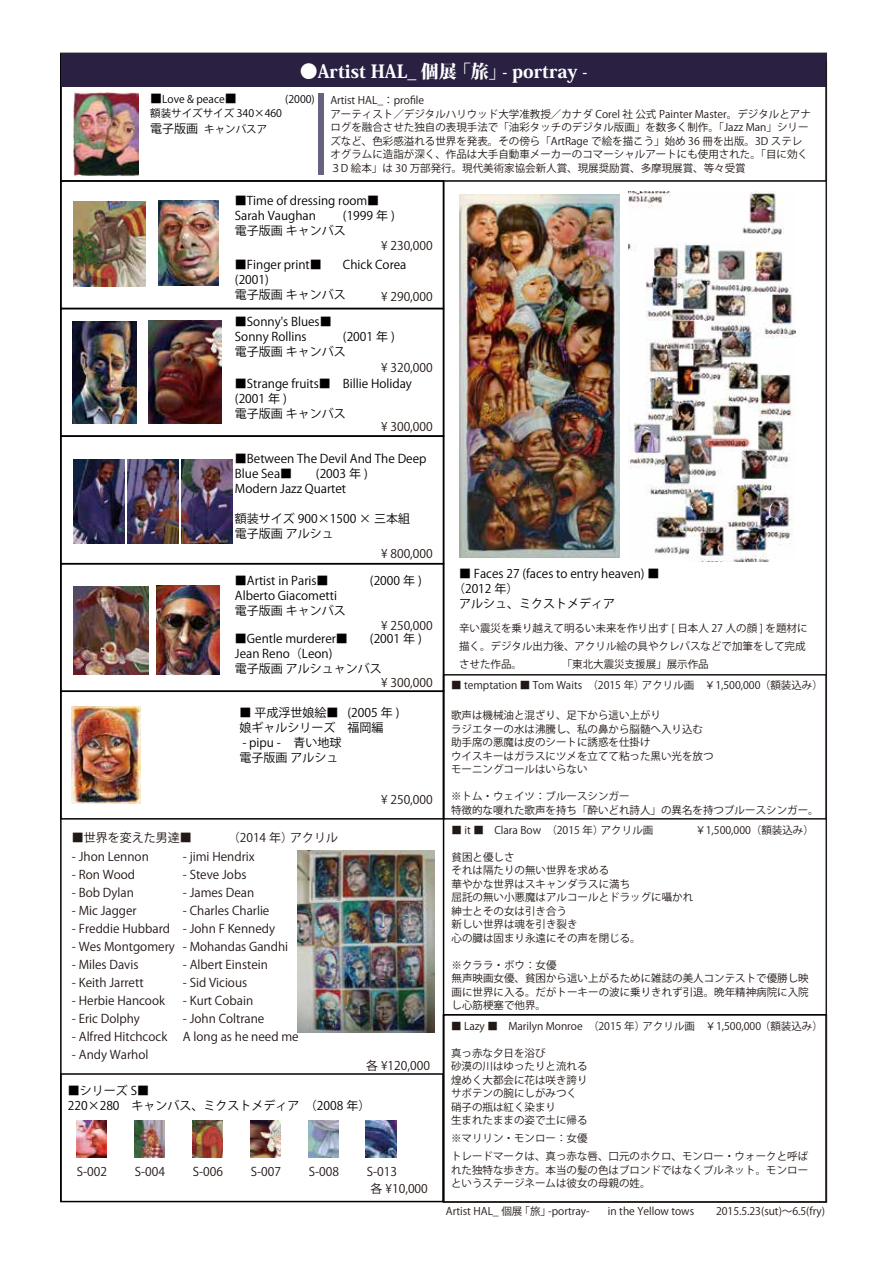
<style>
.page{position:relative;width:893px;height:1263px;background:#fff}
.page>*{position:absolute;margin:0;border:0;box-sizing:border-box;transform-origin:0 0}
.t1{font:800 18px "Koz Min Pr 6 N";color:#fff}
.t2{font:12px/15px "Koz Go Pro";color:#040000}
.t3{font:12px/18px "Koz Go Pro";color:#221815}
.t4{font:10.5px/13.5px "Koz Go Pro";color:#221815}
.t5{font:10.5px/15.8px "Koz Go Pro";color:#040000}
.s1{font-size:12px}
</style>
<div class="page">
<img style="left:298px;top:851px;width:136px;height:181px">
<div style="left:60px;top:690px;width:384px;height:129px;border:2px solid #040000"></div>
<div style="left:443px;top:1014px;width:384px;height:189px;border:2px solid #040000"></div>
<div style="left:443px;top:674px;width:384px;height:145px;border:1px solid #040000"></div>
<div style="left:60px;top:563px;width:384px;height:129px;border:2px solid #040000"></div>
<div style="left:60px;top:435px;width:384px;height:129px;border:2px solid #040000"></div>
<div style="left:60px;top:308px;width:384px;height:129px;border:2px solid #040000"></div>
<div style="left:60px;top:180px;width:384px;height:129px;border:2px solid #040000"></div>
<div style="left:60px;top:53px;width:767px;height:129px;border:2px solid #040000"></div>
<hr style="left:60px;top:53px;width:2px;height:1148px;background:#040000">
<hr style="left:443px;top:181px;width:1px;height:1020px;background:#040000">
<div style="left:61px;top:53px;width:765px;height:33px;background:#292042"></div>
<img style="left:158px;top:200px;width:60px;height:85px">
<img style="left:74px;top:91px;width:64px;height:85px">
<img style="left:74px;top:201px;width:72px;height:85px">
<img style="left:72px;top:321px;width:64px;height:102px">
<img style="left:149px;top:321px;width:72px;height:103px">
<img style="left:74px;top:460px;width:50px;height:84px">
<img style="left:127px;top:460px;width:51px;height:84px">
<img style="left:181px;top:460px;width:51px;height:84px">
<img style="left:74px;top:586px;width:75px;height:89px">
<img style="left:157px;top:585px;width:63px;height:90px">
<img style="left:72px;top:706px;width:68px;height:98px">
<img style="left:460px;top:194px;width:160px;height:363px">
<hr style="left:825px;top:61px;width:2px;height:1141px;background:#221815">
<div style="left:318px;top:93px;width:5px;height:82px;background:#67627f"></div>
<img style="left:629px;top:191px;width:167px;height:370px">
<img style="left:76px;top:1121px;width:31px;height:36px">
<img style="left:134px;top:1121px;width:31px;height:36px">
<img style="left:192px;top:1121px;width:31px;height:36px">
<img style="left:250px;top:1121px;width:31px;height:36px">
<img style="left:308px;top:1121px;width:31px;height:36px">
<img style="left:366px;top:1121px;width:31px;height:36px">
<h1 class="t1" style="left:300px;top:61px;width:289px">●Artist HAL_ 個展 「旅」- portray -</h1>
<p class="t5" style="left:150px;top:91px;width:88px"><span class="s1">■</span>Love &amp; peace<span class="s1">■</span></p>
<p class="t5" style="left:285px;top:91px;width:31px">(2000)</p>
<p class="t5" style="left:150px;top:106px;width:133px">額装サイズサイズ 340×460<span class="s1">電子版画</span> キャンバスア</p>
<p class="t4" style="left:330px;top:94px;width:482px">Artist HAL_：profile<br>アーティスト／デジタルハリウッド大学准教授／カナダ Corel 社 公式 Painter Master。デジタルとアナログを融合させた独自の表現手法で「油彩タッチのデジタル版画」を数多く制作。「Jazz Man」シリーズなど、色彩感溢れる世界を発表。その傍ら「ArtRage で絵を描こう」始め 36 冊を出版。3D ステレオグラムに造詣が深く、作品は大手自動車メーカーのコマーシャルアートにも使用された。「目に効く３D 絵本」は 30 万部発行。現代美術家協会新人賞、現展奨励賞、多摩現展賞、等々受賞</p>
<p class="t2" style="left:235px;top:193px;width:146px">■Time of dressing room■<br>Sarah Vaughan</p>
<p class="t2" style="left:235px;top:208px;width:161px;text-indent:108px">(1999 年 )電子版画 キャンバス</p>
<p class="t3" style="left:381px;top:237px;width:53px">¥ 230,000</p>
<p class="t2" style="left:235px;top:258px;width:88px">■Finger print■</p>
<p class="t2" style="left:343px;top:258px;width:65px">Chick Corea</p>
<p class="t2" style="left:235px;top:273px;width:112px">(2001)<br>電子版画 キャンバス</p>
<p class="t3" style="left:381px;top:288px;width:53px">¥ 290,000</p>
<p class="t2" style="left:235px;top:315px;width:98px">■Sonny's Blues■<br>Sonny Rollins</p>
<p class="t2" style="left:235px;top:330px;width:161px;text-indent:108px">(2001 年 )電子版画 キャンバス</p>
<p class="t3" style="left:381px;top:359px;width:53px">¥ 320,000</p>
<p class="t2" style="left:235px;top:376px;width:179px">■Strange fruits■ Billie Holiday (2001 年 )<br>電子版画 キャンバス</p>
<p class="t3" style="left:381px;top:418px;width:53px">¥ 300,000</p>
<p class="t2" style="left:235px;top:452px;width:193px">■Between The Devil And The Deep<br>Blue Sea■</p>
<p class="t2" style="left:235px;top:467px;width:134px;text-indent:81px">(2003 年 )<br>Modern Jazz Quartet</p>
<p class="t2" style="left:235px;top:512px;width:177px">額装サイズ 900×1500 × 三本組電子版画 アルシュ</p>
<p class="t3" style="left:381px;top:545px;width:53px">¥ 800,000</p>
<p class="t2" style="left:235px;top:573px;width:95px">■Artist in Paris■</p>
<p class="t2" style="left:370px;top:573px;width:53px">(2000 年 )</p>
<p class="t2" style="left:235px;top:588px;width:112px">Alberto Giacometti電子版画 キャンバス</p>
<p class="t3" style="left:381px;top:617px;width:53px">¥ 250,000</p>
<p class="t2" style="left:235px;top:631px;width:114px">■Gentle murderer■</p>
<p class="t2" style="left:370px;top:631px;width:53px">(2001 年 )</p>
<p class="t2" style="left:235px;top:646px;width:148px">Jean Reno（Leon)<br>電子版画 アルシュャンバス</p>
<p class="t3" style="left:381px;top:674px;width:53px">¥ 300,000</p>
<p class="t2" style="left:240px;top:705px;width:161px">■ 平成浮世娘絵■ (2005 年 )娘ギャルシリーズ 福岡編</p>
<p class="t2" style="left:240px;top:735px;width:104px">- pipu - 青い地球電子版画 アルシュ</p>
<p class="t3" style="left:72px;top:829px;width:121px">■世界を変えた男達■</p>
<p class="t3" style="left:228px;top:829px;width:112px">（2014 年）アクリル</p>
<p class="t3" style="left:72px;top:848px;width:78px">- Jhon Lennon</p>
<p class="t3" style="left:72px;top:866px;width:65px">- Ron Wood</p>
<p class="t3" style="left:72px;top:884px;width:63px">- Bob Dylan</p>
<p class="t3" style="left:72px;top:902px;width:66px">- Mic Jagger</p>
<p class="t3" style="left:72px;top:920px;width:100px">- Freddie Hubbard</p>
<p class="t3" style="left:72px;top:938px;width:104px">- Wes Montgomery</p>
<p class="t3" style="left:72px;top:956px;width:68px">- Miles Davis</p>
<p class="t3" style="left:72px;top:974px;width:73px">- Keith Jarrett</p>
<p class="t3" style="left:72px;top:992px;width:95px">- Herbie Hancook</p>
<p class="t3" style="left:72px;top:1010px;width:70px">- Eric Dolphy</p>
<p class="t3" style="left:72px;top:1028px;width:97px">- Alfred Hitchcock</p>
<p class="t3" style="left:72px;top:1046px;width:78px">- Andy Warhol</p>
<p class="t3" style="left:183px;top:848px;width:73px">- jimi Hendrix</p>
<p class="t3" style="left:183px;top:866px;width:65px">- Steve Jobs</p>
<p class="t3" style="left:183px;top:884px;width:73px">- James Dean</p>
<p class="t3" style="left:183px;top:902px;width:88px">- Charles Charlie</p>
<p class="t3" style="left:183px;top:920px;width:94px">- John F Kennedy</p>
<p class="t3" style="left:183px;top:938px;width:107px">- Mohandas Gandhi</p>
<p class="t3" style="left:183px;top:956px;width:87px">- Albert Einstein</p>
<p class="t3" style="left:183px;top:974px;width:66px">- Sid Vicious</p>
<p class="t3" style="left:183px;top:992px;width:72px">- Kurt Cobain</p>
<p class="t3" style="left:183px;top:1010px;width:117px">- John Coltrane<br>A long as he need me</p>
<p class="t3" style="left:381px;top:791px;width:53px">¥ 250,000</p>
<p class="t3" style="left:366px;top:1057px;width:65px">各 ¥120,000</p>
<p class="t2" style="left:68px;top:1083px;width:304px">■シリーズ S■<br>220×280　キャンバス、ミクストメディア （2008 年）</p>
<p class="t3" style="left:77px;top:1163px;width:32px">S-002</p>
<p class="t3" style="left:135px;top:1163px;width:32px">S-004</p>
<p class="t3" style="left:193px;top:1163px;width:32px">S-006</p>
<p class="t3" style="left:251px;top:1163px;width:32px">S-007</p>
<p class="t3" style="left:309px;top:1163px;width:32px">S-008</p>
<p class="t3" style="left:367px;top:1163px;width:32px">S-013</p>
<p class="t3" style="left:371px;top:1180px;width:59px">各 ¥10,000</p>
<p class="t2" style="left:459px;top:566px;width:202px">■ Faces 27 (faces to entry heaven) ■</p>
<p class="t2" style="left:453px;top:581px;width:67px">（2012 年）</p>
<p class="t2" style="left:459px;top:596px;width:157px">アルシュ、ミクストメディア</p>
<p class="t4" style="left:459px;top:619px;width:350px;line-height:18.3px">辛い震災を乗り越えて明るい未来を作り出す [ 日本人 27 人の顔 ] を題材に描く。デジタル出力後、アクリル絵の具やクレパスなどで加筆をして完成させた作品。</p>
<p class="t4" style="left:562px;top:658px;width:148px">「東北大震災支援展」展示作品</p>
<p class="t4" style="left:451px;top:679px;width:373px">■ temptation ■ Tom Waits　（2015 年）アクリル画　￥1,500,000（額装込み）</p>
<p class="t4" style="left:451px;top:709px;width:264px">歌声は機械油と混ざり、足下から這い上がり<br>ラジエターの水は沸騰し、私の鼻から脳髄へ入り込む助手席の悪魔は皮のシートに誘惑を仕掛け<br>ウイスキーはガラスにツメを立てて粘った黒い光を放つモーニングコールはいらない</p>
<p class="t4" style="left:451px;top:790px;width:369px">※トム・ウェイツ：ブルースシンガー<br>特徴的な嗄れた歌声を持ち「酔いどれ詩人」の異名を持つブルースシンガー。</p>
<p class="t4" style="left:452px;top:824px;width:364px">■ it ■　Clara Bow　（2015 年）アクリル画　　　　￥1,500,000（額装込み）</p>
<p class="t4" style="left:452px;top:851px;width:243px">貧困と優しさ<br>それは隔たりの無い世界を求める<br>華やかな世界はスキャンダラスに満ち<br>屈託の無い小悪魔はアルコールとドラッグに囁かれ紳士とその女は引き合う<br>新しい世界は魂を引き裂き<br>心の臓は固まり永遠にその声を閉じる。</p>
<p class="t4" style="left:452px;top:959px;width:358px">※クララ・ボウ：女優<br>無声映画女優、貧困から這い上がるために雑誌の美人コンテストで優勝し映画に世界に入る。だがトーキーの波に乗りきれず引退。晩年精神病院に入院し心筋梗塞で他界。</p>
<p class="t4" style="left:451px;top:1019px;width:373px">■ Lazy ■　Marilyn Monroe　（2015 年）アクリル画　￥1,500,000（額装込み）</p>
<p class="t4" style="left:451px;top:1046px;width:138px">真っ赤な夕日を浴び<br>砂漠の川はゆったりと流れる煌めく大都会に花は咲き誇りサボテンの腕にしがみつく硝子の瓶は紅く染まり<br>生まれたままの姿で土に帰る</p>
<p class="t4" style="left:451px;top:1129px;width:358px;line-height:18px">※マリリン・モンロー：女優<br>トレードマークは、真っ赤な唇、口元のホクロ、モンロー・ウォークと呼ば</p>
<p class="t4" style="left:451px;top:1163px;width:358px">れた独特な歩き方。本当の髪の色はブロンドではなくブルネット。モンローというステージネームは彼女の母親の姓。　</p>
<p class="t4" style="left:446px;top:1204px;width:145px">Artist HAL_ 個展 「旅」-portray-</p>
<p class="t4" style="left:608px;top:1204px;width:88px">in the Yellow tows</p>
<p class="t4" style="left:716px;top:1204px;width:111px">2015.5.23(sut)～6.5(fry)</p>
</div>
